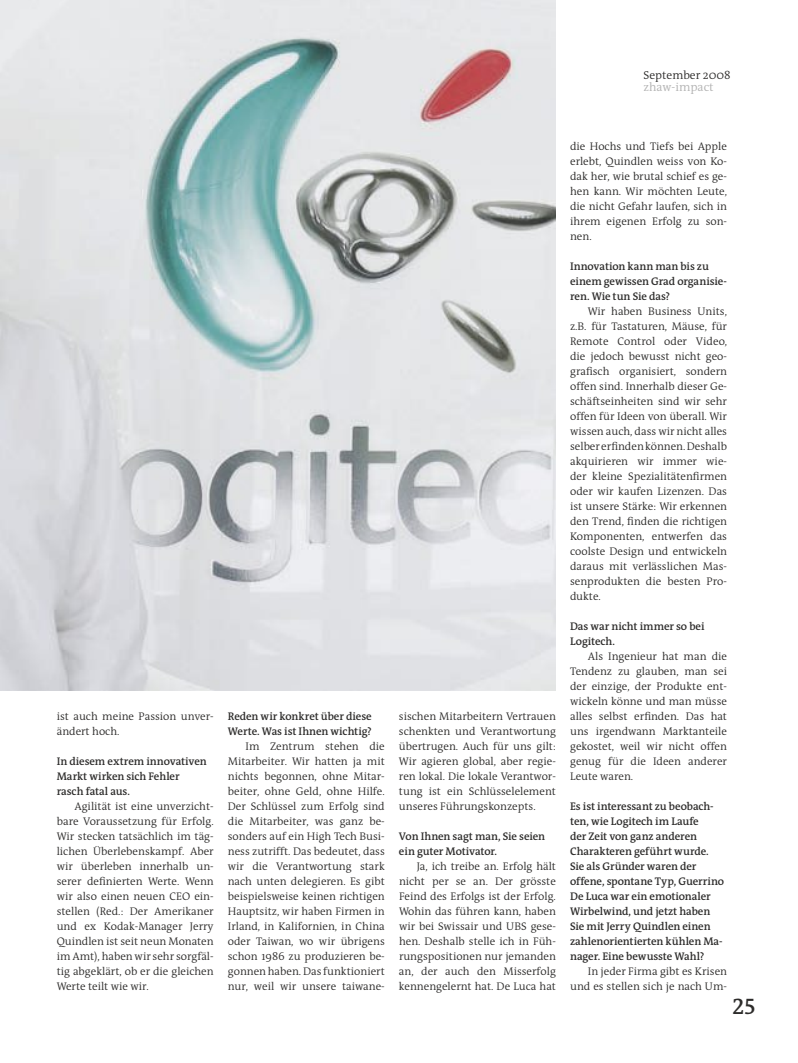
<style>
.page{position:relative;width:798px;height:1063px;background:#fff}
.page>*{position:absolute;margin:0;border:0;box-sizing:border-box;transform-origin:0 0}
.t1{font:22.5px "The Antiqua B6 c Semi Bold Caps OV RRCKYB";color:#2d2c2b}
.t2{font:12.12px "The Antiqua B4 Semi Light OV SRCKYB";color:#b3b3b3}
.t3{font:11.62px "The Antiqua B4 Semi Light OV SRCKYB";color:#2d2c2b}
.t4{font:11.12px/15px "The Antiqua B4 Semi Light OV SRCKYB";color:#2d2c2b;text-align:justify}
.t5{font:11.12px/15px "The Antiqua B6 Semi Bold OV WRCKYB";letter-spacing:-.005em;color:#2d2c2b}
</style>
<div class="page">
<img style="left:0;top:0;width:555px;height:690px">
<p class="t3" style="left:643px;top:68px;width:89px">September 2008</p>
<p class="t2" style="left:643px;top:80px;width:72px">zhaw-impact</p>
<p class="t4" style="left:57px;top:709px;width:158px">ist auch meine Passion unver&shy;ändert hoch.</p>
<p class="t5" style="left:57px;top:754px;width:151px">In diesem extrem innovativen<br>Markt wirken sich Fehler rasch fatal aus.</p>
<p class="t4" style="left:57px;top:799px;width:158px;text-indent:18px">Agilität ist eine unverzicht&shy;bare Voraussetzung für Erfolg.<br>Wir stecken tatsächlich im täg&shy;lichen Überlebenskampf. Aber wir überleben innerhalb un&shy;serer definierten Werte. Wenn wir also einen neuen CEO ein&shy;stellen (Red.: Der Amerikaner und ex Kodak-Manager Jerry Quindlen ist seit neun Monaten im Amt), haben wir sehr sorgfäl&shy;tig abgeklärt, ob er die gleichen Werte teilt wie wir.</p>
<p class="t5" style="left:228px;top:709px;width:145px">Reden wir konkret über diese<br>Werte. Was ist Ihnen wichtig?</p>
<p class="t4" style="left:228px;top:739px;width:158px;text-indent:18px">Im Zentrum stehen die Mitarbeiter. Wir hatten ja mit nichts begonnen, ohne Mitar&shy;beiter, ohne Geld, ohne Hilfe.<br>Der Schlüssel zum Erfolg sind die Mitarbeiter, was ganz be&shy;sonders auf ein High Tech Busi&shy;ness zutrifft. Das bedeutet, dass wir die Verantwortung stark nach unten delegieren. Es gibt beispielsweise keinen richtigen Hauptsitz, wir haben Firmen in Irland, in Kalifornien, in China oder Taiwan, wo wir übrigens schon 1986 zu produzieren be&shy;gonnen haben. Das funktioniert nur, weil wir unsere taiwane-</p>
<p class="t4" style="left:399px;top:709px;width:158px">sischen Mitarbeitern Vertrauen schenkten und Verantwortung übertrugen. Auch für uns gilt:<br>Wir agieren global, aber regie&shy;ren lokal. Die lokale Verantwor&shy;tung ist ein Schlüsselelement unseres Führungskonzepts.</p>
<p class="t5" style="left:399px;top:829px;width:148px">Von Ihnen sagt man, Sie seien ein guter Motivator.</p>
<p class="t4" style="left:399px;top:859px;width:158px;text-indent:18px">Ja, ich treibe an. Erfolg hält nicht per se an. Der grösste Feind des Erfolgs ist der Erfolg.<br>Wohin das führen kann, haben wir bei Swissair und UBS gese&shy;hen. Deshalb stelle ich in Füh&shy;rungspositionen nur jemanden an, der auch den Misserfolg kennengelernt hat. De Luca hat</p>
<p class="t4" style="left:570px;top:139px;width:158px">die Hochs und Tiefs bei Apple erlebt, Quindlen weiss von Ko&shy;dak her, wie brutal schief es ge&shy;hen kann. Wir möchten Leute, die nicht Gefahr laufen, sich in ihrem eigenen Erfolg zu son&shy;nen.</p>
<p class="t5" style="left:570px;top:259px;width:158px">Innovation kann man bis zu einem gewissen Grad organisie&shy;ren. Wie tun Sie das?</p>
<p class="t4" style="left:570px;top:304px;width:158px;text-indent:18px">Wir haben Business Units, z.B. für Tastaturen, Mäuse, für Remote Control oder Video, die jedoch bewusst nicht geo&shy;grafisch organisiert, sondern offen sind. Innerhalb dieser Ge&shy;schäftseinheiten sind wir sehr offen für Ideen von überall. Wir wissen auch, dass wir nicht alles selbererfindenkönnen.Deshalb akquirieren wir immer wie&shy;der kleine Spezialitätenfirmen oder wir kaufen Lizenzen. Das ist unsere Stärke: Wir erkennen den Trend, finden die richtigen Komponenten, entwerfen das coolste Design und entwickeln daraus mit verlässlichen Mas&shy;senprodukten die besten Pro&shy;dukte.</p>
<p class="t5" style="left:570px;top:619px;width:136px">Das war nicht immer so bei<br>Logitech.</p>
<p class="t4" style="left:570px;top:649px;width:158px;text-indent:18px">Als Ingenieur hat man die Tendenz zu glauben, man sei der einzige, der Produkte ent&shy;wickeln könne und man müsse alles selbst erfinden. Das hat uns irgendwann Marktanteile gekostet, weil wir nicht offen genug für die Ideen anderer Leute waren.</p>
<p class="t5" style="left:570px;top:799px;width:155px">Es ist interessant zu beobach&shy;ten, wie Logitech im Laufe<br>der Zeit von ganz anderen<br>Charakteren geführt wurde.<br>Sie als Gründer waren der offene, spontane Typ, Guerrino<br>De Luca war ein emotionaler<br>Wirbelwind, und jetzt haben<br>Sie mit Jerry Quindlen einen zahlenorientierten kühlen Ma&shy;nager. Eine bewusste Wahl?</p>
<p class="t4" style="left:570px;top:964px;width:158px;text-align:right">In jeder Firma gibt es Krisen und es stellen sich je nach Um-</p>
<h1 class="t1" style="left:732px;top:995px;width:25px">25</h1>
</div>
